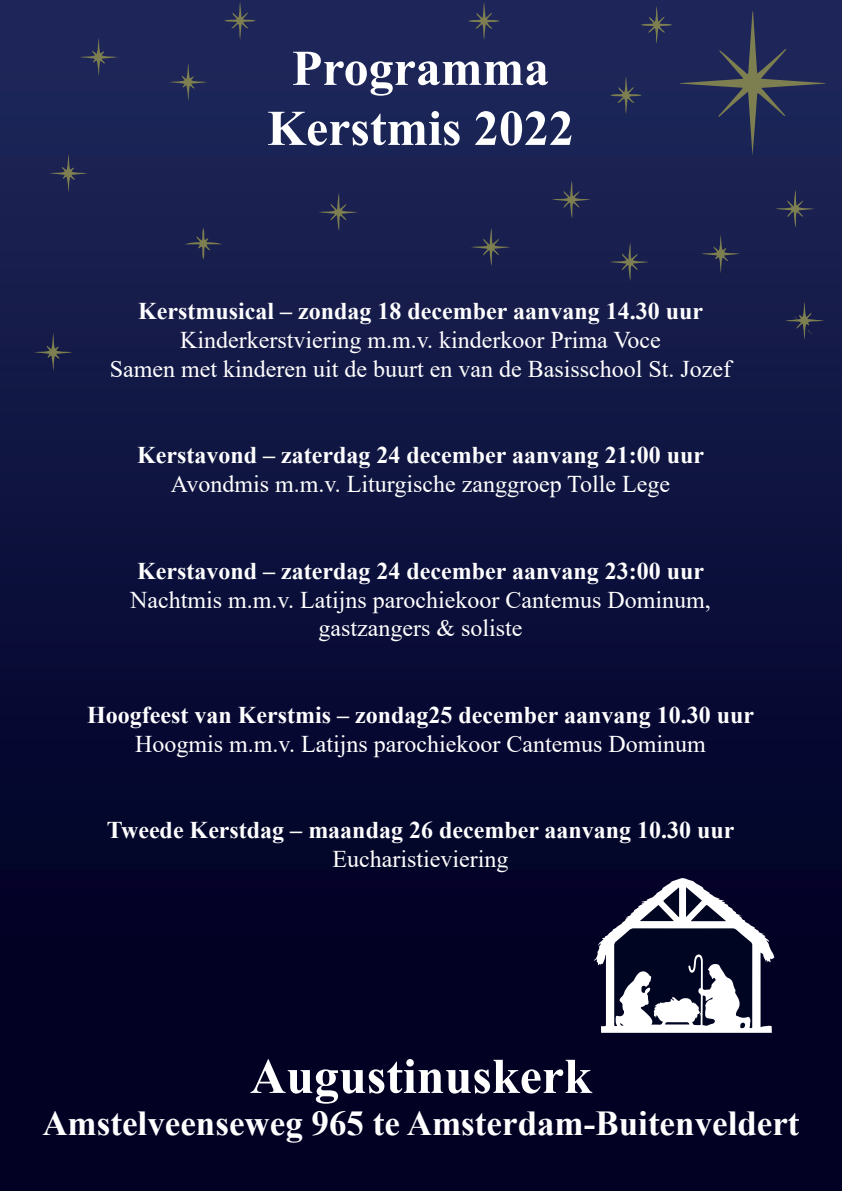
<style>
.page{position:relative;width:842px;height:1191px;background:#fff}
.page>*{position:absolute;margin:0;border:0;box-sizing:border-box;transform-origin:0 0}
.t1{font:700 50px/60px "Times New Roman";color:#fff;text-align:center}
.t2{font:700 35px "Times New Roman";color:#fff}
.t3{font:24px/28.8px "Times New Roman";color:#fff;text-align:center}
.t4{font:700 24px "Times New Roman";color:#fff}
</style>
<div class="page">
<div style="left:0;top:0;width:842px;height:1191px;background:linear-gradient(to bottom,#1e275a,#00001b)"></div>
<svg style="left:594px;top:877px;width:181px;height:155px"></svg>
<svg style="left:785px;top:301px;width:39px;height:39px;background:#21264a"></svg>
<svg style="left:680px;top:11px;width:145px;height:145px;background:#252d56"></svg>
<svg style="left:775px;top:190px;width:39px;height:38px"></svg>
<svg style="left:551px;top:180px;width:40px;height:39px;background:#252b50"></svg>
<svg style="left:609px;top:243px;width:40px;height:38px;background:#23294d"></svg>
<svg style="left:471px;top:228px;width:39px;height:38px"></svg>
<svg style="left:318px;top:193px;width:40px;height:38px;background:#252b4f"></svg>
<svg style="left:224px;top:2px;width:32px;height:38px"></svg>
<svg style="left:610px;top:76px;width:32px;height:38px"></svg>
<svg style="left:641px;top:6px;width:31px;height:38px"></svg>
<svg style="left:468px;top:2px;width:32px;height:38px"></svg>
<svg style="left:169px;top:63px;width:38px;height:38px"></svg>
<svg style="left:185px;top:228px;width:37px;height:31px"></svg>
<svg style="left:79px;top:38px;width:39px;height:38px"></svg>
<svg style="left:49px;top:154px;width:39px;height:38px"></svg>
<svg style="left:34px;top:333px;width:38px;height:38px"></svg>
<svg style="left:701px;top:228px;width:39px;height:45px;background:#22274d"></svg>
<h1 class="t1" style="left:267px;top:37px;width:308px">Programma<br>Kerstmis 2022</h1>
<p class="t4" style="left:138px;top:294px;width:566px">Kerstmusical – zondag 18 december aanvang 14.30 uur</p>
<p class="t3" style="left:110px;top:325px;width:623px">Kinderkerstviering m.m.v. kinderkoor Prima Voce<br>Samen met kinderen uit de buurt en van de Basisschool St. Jozef</p>
<p class="t4" style="left:137px;top:438px;width:568px">Kerstavond – zaterdag 24 december aanvang 21:00 uur</p>
<p class="t3" style="left:171px;top:469px;width:501px">Avondmis m.m.v. Liturgische zanggroep Tolle Lege</p>
<p class="t4" style="left:137px;top:553px;width:568px">Kerstavond – zaterdag 24 december aanvang 23:00 uur</p>
<p class="t3" style="left:130px;top:584px;width:582px">Nachtmis m.m.v. Latijns parochiekoor Cantemus Dominum, gastzangers &amp; soliste</p>
<p class="t4" style="left:87px;top:697px;width:668px">Hoogfeest van Kerstmis – zondag25 december aanvang 10.30 uur</p>
<p class="t3" style="left:135px;top:728px;width:572px">Hoogmis m.m.v. Latijns parochiekoor Cantemus Dominum</p>
<p class="t4" style="left:107px;top:812px;width:629px">Tweede Kerstdag – maandag 26 december aanvang 10.30 uur</p>
<p class="t3" style="left:332px;top:843px;width:177px">Eucharistieviering</p>
<h1 class="t1" style="left:250px;top:1044px;width:343px">Augustinuskerk</h1>
<h2 class="t2" style="left:42px;top:1098px;width:759px">Amstelveenseweg 965 te Amsterdam-Buitenveldert</h2>
</div>
